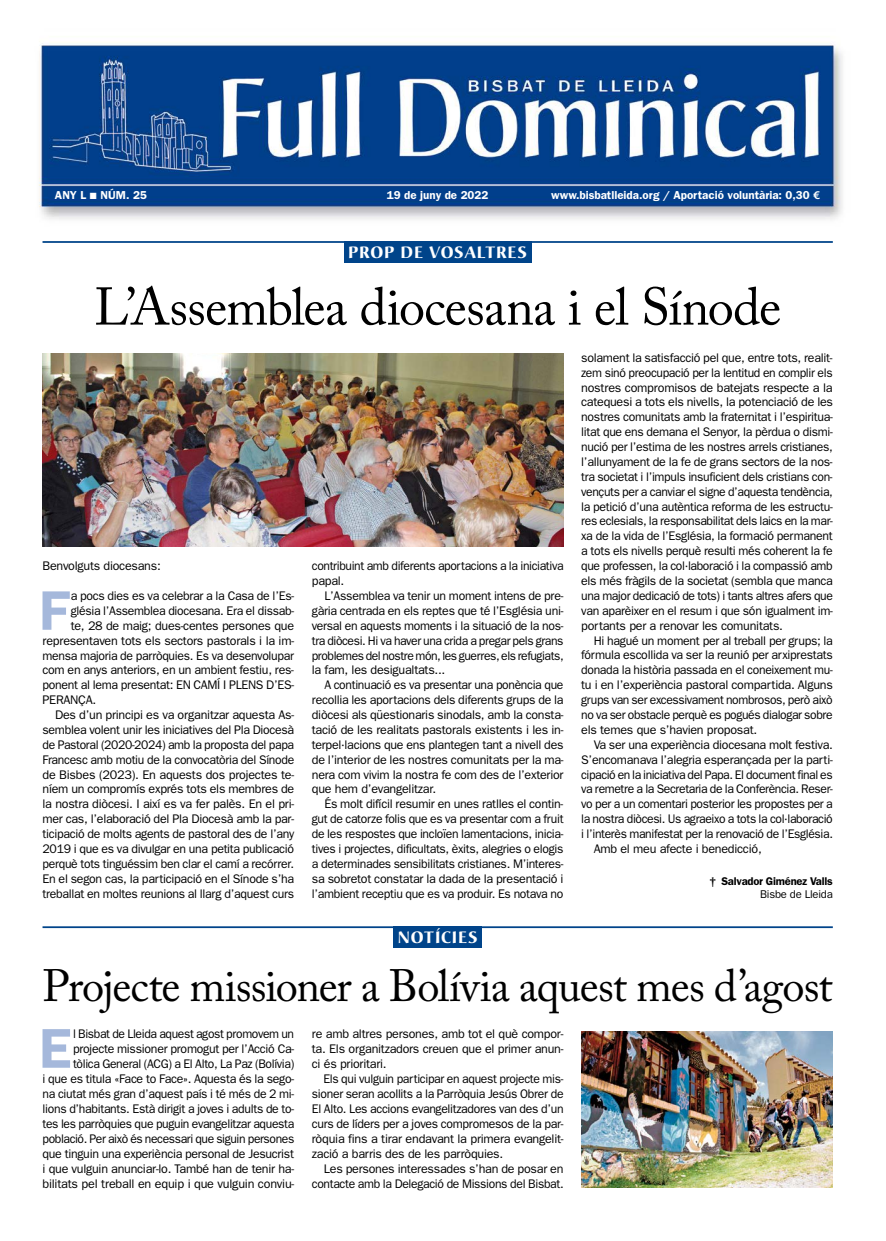
<style>
.page{position:relative;width:886px;height:1241px;background:#fff}
.page>*{position:absolute;margin:0;border:0;box-sizing:border-box;transform-origin:0 0}
.t1{font:600 56.25px "Franklin Gothic";color:#a5b8db}
.t2{font:600 55.88px "Franklin Gothic";color:#a5b8db}
.t3{font:52.5px "Adobe Caslon Pro";letter-spacing:-.02em;color:#000}
.t4{font:45px "Adobe Caslon Pro";letter-spacing:-.025em;color:#000}
.t5{font:700 16.25px "Christiana";letter-spacing:.05em;color:#fff}
.t6{font:12.5px/14.9px "Franklin Gothic";letter-spacing:-.025em;color:#000;text-align:justify}
.t7{font:600 11.5px "Franklin Gothic";color:#fff}
.t8{font:600 11.25px "Franklin Gothic";letter-spacing:-.02em;color:#000}
.t9{font:11.25px "Franklin Gothic";letter-spacing:-.02em;color:#000}
.s1{font-family:"European Pi Three";font-weight:400;font-size:9px}
.s2{font-family:"Euro Sans ITC";font-weight:700}
</style>
<div class="page">
<img style="left:39px;top:43px;width:804px;height:177px">
<div style="left:344px;top:241px;width:187px;height:21px;background:#00448a"></div>
<hr style="left:43px;top:241px;width:790px;height:2px;background:#00448a">
<div style="left:393px;top:926px;width:89px;height:21px;background:#00448a"></div>
<hr style="left:43px;top:926px;width:790px;height:1px;background:#00448a">
<img style="left:581px;top:1031px;width:252px;height:156px">
<img style="left:43px;top:353px;width:520px;height:193px">
<p class="t7" style="left:55px;top:188px;width:93px">ANY L <span class="s1">L</span> NÚM. 25</p>
<p class="t7" style="left:387px;top:188px;width:103px">19 de juny de 2022</p>
<p class="t7" style="left:551px;top:188px;width:271px">www.bisbatlleida.org / Aportació voluntària: 0,30 <span class="s2">E</span></p>
<h3 class="t5" style="left:348px;top:241px;width:180px">PROP DE VOSALTRES</h3>
<h3 class="t3" style="left:94px;top:276px;width:689px">L’Assemblea diocesana i el Sínode</h3>
<p class="t6" style="left:43px;top:558px;width:120px">Benvolguts diocesans:</p>
<h2 class="t2" style="left:39px;top:577px;width:32px">F</h2>
<p class="t6" style="left:71px;top:588px;width:225px">a pocs dies es va celebrar a la Casa de l’Es-</p>
<p class="t6" style="left:71px;top:603px;width:225px">glésia l’Assemblea diocesana. Era el dissab-</p>
<p class="t6" style="left:71px;top:617px;width:225px">te, 28 de maig; dues-centes persones que</p>
<p class="t6" style="left:43px;top:632px;width:253px">representaven tots els sectors pastorals i la im-</p>
<p class="t6" style="left:43px;top:647px;width:253px">mensa majoria de parròquies. Es va desenvolupar</p>
<p class="t6" style="left:43px;top:662px;width:253px">com en anys anteriors, en un ambient festiu, res-</p>
<p class="t6" style="left:43px;top:677px;width:253px">ponent al lema presentat: EN CAMÍ I PLENS D’ES-</p>
<p class="t6" style="left:43px;top:692px;width:55px">PERANÇA.</p>
<p class="t6" style="left:55px;top:707px;width:241px">Des d’un principi es va organitzar aquesta As-</p>
<p class="t6" style="left:43px;top:722px;width:253px">semblea volent unir les iniciatives del Pla Diocesà</p>
<p class="t6" style="left:43px;top:736px;width:253px">de Pastoral (2020-2024) amb la proposta del papa</p>
<p class="t6" style="left:43px;top:751px;width:253px">Francesc amb motiu de la convocatòria del Sínode</p>
<p class="t6" style="left:43px;top:766px;width:253px">de Bisbes (2023). En aquests dos projectes te-</p>
<p class="t6" style="left:43px;top:781px;width:253px">níem un compromís exprés tots els membres de</p>
<p class="t6" style="left:43px;top:796px;width:253px">la nostra diòcesi. I així es va fer palès. En el pri-</p>
<p class="t6" style="left:43px;top:811px;width:253px">mer cas, l’elaboració del Pla Diocesà amb la par-</p>
<p class="t6" style="left:43px;top:826px;width:253px">ticipació de molts agents de pastoral des de l’any</p>
<p class="t6" style="left:43px;top:841px;width:253px">2019 i que es va divulgar en una petita publicació</p>
<p class="t6" style="left:43px;top:855px;width:253px">perquè tots tinguéssim ben clar el camí a recórrer.</p>
<p class="t6" style="left:43px;top:870px;width:253px">En el segon cas, la participació en el Sínode s’ha</p>
<p class="t6" style="left:43px;top:885px;width:253px">treballat en moltes reunions al llarg d’aquest curs</p>
<p class="t6" style="left:312px;top:558px;width:253px">contribuint amb diferents aportacions a la iniciativa papal.</p>
<p class="t6" style="left:312px;top:588px;width:253px;text-indent:13px">L’Assemblea va tenir un moment intens de pre&shy;gària centrada en els reptes que té l’Església uni&shy;versal en aquests moments i la situació de la nos&shy;tra diòcesi. Hi va haver una crida a pregar pels grans problemes del nostre món, les guerres, els refugiats, la fam, les desigualtats...</p>
<p class="t6" style="left:312px;top:677px;width:253px;text-indent:13px">A continuació es va presentar una ponència que recollia les aportacions dels diferents grups de la diòcesi als qüestionaris sinodals, amb la consta&shy;tació de les realitats pastorals existents i les in&shy;terpel·lacions que ens plantegen tant a nivell des de l’interior de les nostres comunitats per la ma&shy;nera com vivim la nostra fe com des de l’exterior que hem d’evangelitzar.</p>
<p class="t6" style="left:312px;top:796px;width:253px;text-indent:13px">És molt difícil resumir en unes ratlles el contin&shy;gut de catorze folis que es va presentar com a fruit de les respostes que incloïen lamentacions, inicia&shy;tives i projectes, dificultats, èxits, alegries o elogis a determinades sensibilitats cristianes. M’interes&shy;sa sobretot constatar la dada de la presentació i l’ambient receptiu que es va produir. Es notava no</p>
<p class="t6" style="left:581px;top:350px;width:253px">solament la satisfacció pel que, entre tots, realit&shy;zem sinó preocupació per la lentitud en complir els nostres compromisos de batejats respecte a la catequesi a tots els nivells, la potenciació de les nostres comunitats amb la fraternitat i l’espiritua&shy;litat que ens demana el Senyor, la pèrdua o dismi&shy;nució per l’estima de les nostres arrels cristianes, l’allunyament de la fe de grans sectors de la nos&shy;tra societat i l’impuls insuficient dels cristians con&shy;vençuts per a canviar el signe d’aquesta tendència, la petició d’una autèntica reforma de les estructu&shy;res eclesials, la responsabilitat dels laics en la mar&shy;xa de la vida de l’Església, la formació permanent a tots els nivells perquè resulti més coherent la fe que professen, la col·laboració i la compassió amb els més fràgils de la societat (sembla que manca una major dedicació de tots) i tants altres afers que van aparèixer en el resum i que són igualment im&shy;portants per a renovar les comunitats.</p>
<p class="t6" style="left:581px;top:632px;width:253px;text-indent:13px">Hi hagué un moment per al treball per grups; la fórmula escollida va ser la reunió per arxiprestats donada la història passada en el coneixement mu&shy;tu i en l’experiència pastoral compartida. Alguns grups van ser excessivament nombrosos, però això no va ser obstacle perquè es pogués dialogar sobre els temes que s’havien proposat.</p>
<p class="t6" style="left:594px;top:736px;width:241px">Va ser una experiència diocesana molt festiva.</p>
<p class="t6" style="left:581px;top:751px;width:253px">S’encomanava l’alegria esperançada per la parti-</p>
<p class="t6" style="left:581px;top:766px;width:253px">cipació en la iniciativa del Papa. El document final es</p>
<p class="t6" style="left:581px;top:781px;width:253px">va remetre a la Secretaria de la Conferència. Reser-</p>
<p class="t6" style="left:581px;top:796px;width:253px">vo per a un comentari posterior les propostes per a</p>
<p class="t6" style="left:581px;top:811px;width:253px">la nostra diòcesi. Us agraeixo a tots la col·laboració</p>
<p class="t6" style="left:581px;top:826px;width:253px">i l’interès manifestat per la renovació de l’Església.</p>
<p class="t6" style="left:594px;top:840px;width:169px">Amb el meu afecte i benedicció,</p>
<p class="t8" style="left:709px;top:874px;width:125px">† Salvador Giménez Valls</p>
<p class="t9" style="left:760px;top:887px;width:74px">Bisbe de Lleida</p>
<h3 class="t5" style="left:398px;top:926px;width:81px">NOTÍCIES</h3>
<h3 class="t4" style="left:43px;top:958px;width:792px">Projecte missioner a Bolívia aquest mes d’agost</h3>
<p class="t6" style="left:312px;top:1025px;width:253px">re amb altres persones, amb tot el què compor&shy;ta. Els organitzadors creuen que el primer anun&shy;ci és prioritari.</p>
<p class="t6" style="left:312px;top:1070px;width:253px;text-indent:11px">Els qui vulguin participar en aquest projecte mis&shy;sioner seran acollits a la Parròquia Jesús Obrer de El Alto. Les accions evangelitzadores van des d’un curs de líders per a joves compromesos de la par&shy;ròquia fins a tirar endavant la primera evangelit&shy;zació a barris des de les parròquies.</p>
<p class="t6" style="left:312px;top:1160px;width:253px;text-align:right">Les persones interessades s’han de posar en contacte amb la Delegació de Missions del Bisbat.</p>
<p class="t6" style="left:43px;top:1025px;width:253px;text-align:right">l Bisbat de Lleida aquest agost promovem un projecte missioner promogut per l’Acció Ca-<br>tòlica General (ACG) a El Alto, La Paz (Bolívia)<br>i que es titula «Face to Face». Aquesta és la sego&shy;na ciutat més gran d’aquest país i té més de 2 mi&shy;lions d’habitants. Està dirigit a joves i adults de to&shy;tes les parròquies que puguin evangelitzar aquesta població. Per això és necessari que siguin persones que tinguin una experiència personal de Jesucrist i que vulguin anunciar-lo. També han de tenir ha&shy;bilitats pel treball en equip i que vulguin conviu-</p>
<h1 class="t1" style="left:39px;top:1014px;width:34px">E</h1>
</div>
